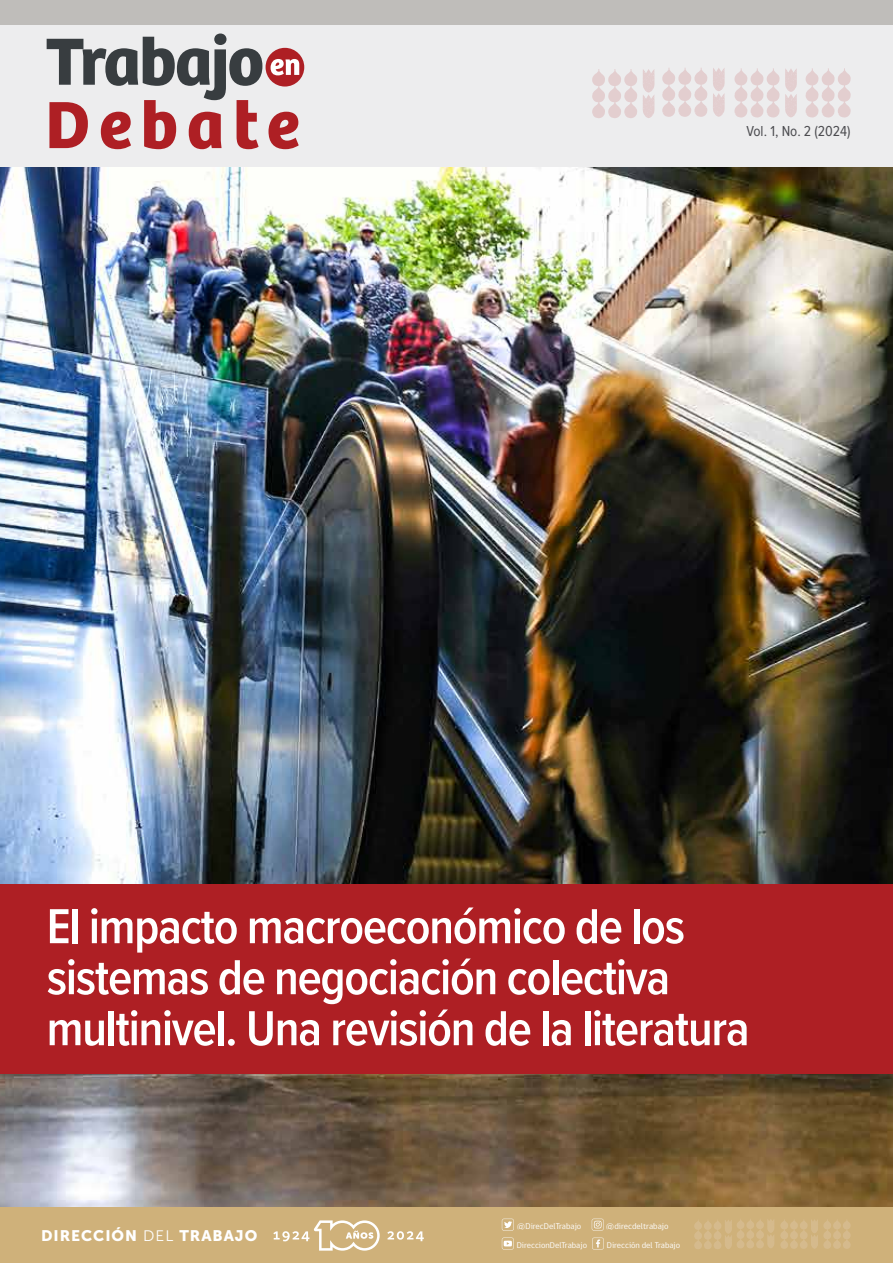
<style>
.page{position:relative;width:893px;height:1263px;background:#fff}
.page>*{position:absolute;margin:0;border:0;box-sizing:border-box;transform-origin:0 0}
.t1{font:600 51px/51px "Proxima Nova Cond";letter-spacing:-.025em;color:#fff}
.t2{font:15.15px "Museo Sans 900";letter-spacing:.065em;color:#fff}
.t3{font:15px "Proxima Nova Cond";color:#4c4c50}
.t4{font:8.55px "gob CL";color:#fff}
.s1{font-family:"Museo Sans 300"}
</style>
<div class="page">
<img style="left:0;top:167px;width:893px;height:1040px">
<div style="left:0;top:884px;width:893px;height:189px;background:#ae1f24"></div>
<div style="left:0;top:0;width:893px;height:26px;background:#bfbdba"></div>
<div style="left:0;top:25px;width:893px;height:142px;background:#ededee"></div>
<div style="left:266px;top:48px;width:38px;height:39px;background:#ae1f24;border-radius:50%"></div>
<svg style="left:271px;top:59px;width:28px;height:16px"></svg>
<svg style="left:47px;top:34px;width:215px;height:115px"></svg>
<svg style="left:268px;top:112px;width:31px;height:37px"></svg>
<svg style="left:592px;top:69px;width:45px;height:49px"></svg>
<svg style="left:643px;top:69px;width:12px;height:49px"></svg>
<svg style="left:662px;top:68px;width:45px;height:49px"></svg>
<svg style="left:713px;top:68px;width:12px;height:49px"></svg>
<svg style="left:734px;top:68px;width:63px;height:50px"></svg>
<svg style="left:805px;top:68px;width:46px;height:50px"></svg>
<div style="left:0;top:1207px;width:893px;height:56px;background:#cfb17a"></div>
<svg style="left:387px;top:1231px;width:37px;height:10px"></svg>
<svg style="left:273px;top:1220px;width:107px;height:30px"></svg>
<svg style="left:592px;top:1219px;width:12px;height:11px"></svg>
<svg style="left:502px;top:1219px;width:12px;height:12px"></svg>
<svg style="left:502px;top:1237px;width:12px;height:12px"></svg>
<svg style="left:592px;top:1237px;width:12px;height:12px"></svg>
<svg style="left:694px;top:1219px;width:80px;height:30px"></svg>
<svg style="left:780px;top:1220px;width:71px;height:29px"></svg>
<p class="t3" style="left:746px;top:120px;width:106px">Vol. 1, No. 2 (2024)</p>
<p class="t1" style="left:47px;top:899px;width:704px">El impacto macroeconómico de los sistemas de negociación colectiva multinivel. Una revisión de la literatura</p>
<p class="t2" style="left:41px;top:1227px;width:218px">DIRECCIÓN <span class="s1">DEL</span> TRABAJO</p>
<p class="t4" style="left:517px;top:1220px;width:66px">@DirecDelTrabajo</p>
<p class="t4" style="left:606px;top:1220px;width:64px">@direcdeltrabajo</p>
<p class="t4" style="left:517px;top:1239px;width:72px">DireccionDelTrabajo</p>
<p class="t4" style="left:607px;top:1239px;width:75px">Dirección del Trabajo</p>
</div>
